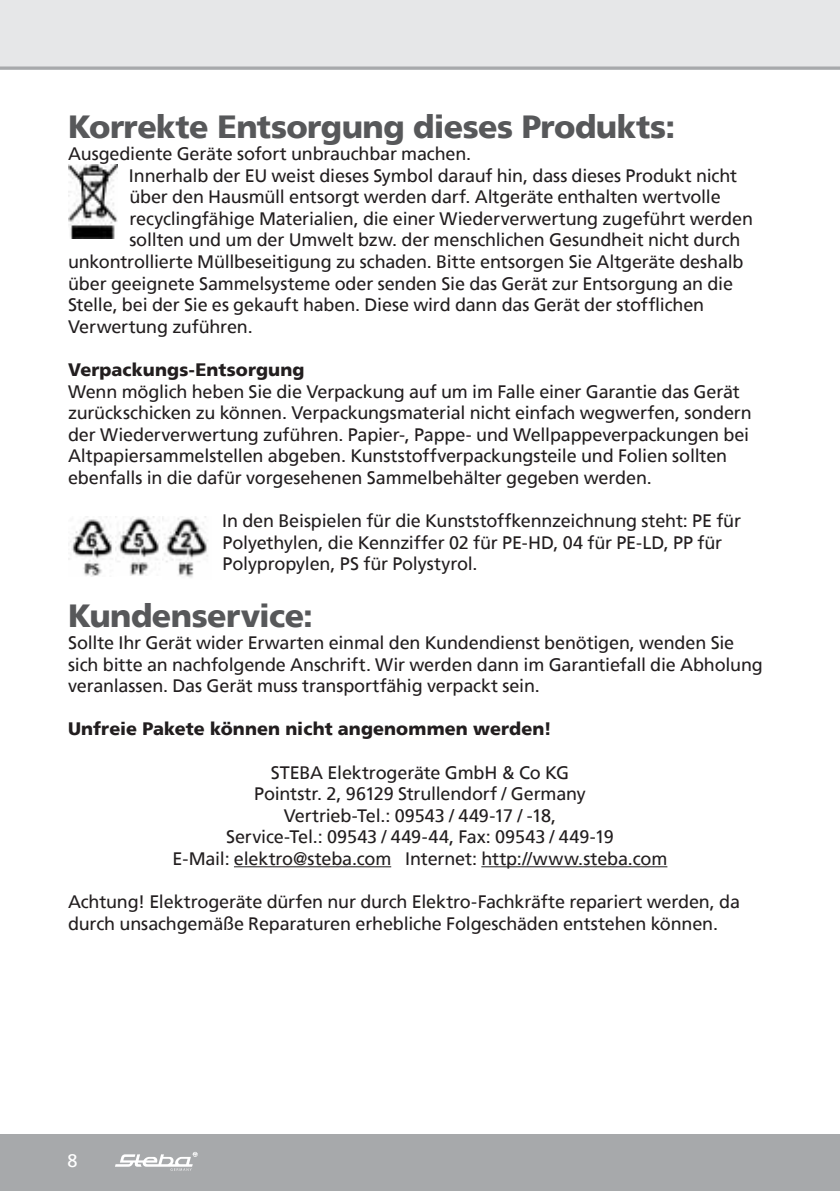
<style>
.page{position:relative;width:840px;height:1191px;background:#fff}
.page>*{position:absolute;margin:0;border:0;box-sizing:border-box;transform-origin:0 0}
.t1{font:900 32px "Frutiger";letter-spacing:-.02em;color:#57585a}
.t2{font:18px/21.6px "Frutiger";letter-spacing:-.01em;color:#221e1f}
.t3{font:900 18px "Frutiger";letter-spacing:.005em;color:#221e1f}
.t4{font:18px "Frutiger";color:#fff}
</style>
<div class="page">
<div style="left:0;top:0;width:839px;height:68px;background:#e6e7e8"></div>
<div style="left:0;top:1134px;width:839px;height:57px;background:#a7a9ab"></div>
<svg style="left:115px;top:1152px;width:82px;height:18px"></svg>
<svg style="left:0;top:66px;width:839px;height:4px;background:#b2b4b6"></svg>
<hr style="left:234px;top:866px;width:157px;height:1px;background:#221e1f">
<hr style="left:481px;top:866px;width:186px;height:1px;background:#221e1f">
<img style="left:68px;top:165px;width:50px;height:73px">
<img style="left:68px;top:516px;width:44px;height:61px">
<img style="left:115px;top:516px;width:48px;height:59px">
<img style="left:163px;top:516px;width:45px;height:62px">
<h1 class="t1" style="left:68px;top:113px;width:608px">Korrekte Entsorgung dieses Produkts:</h1>
<p class="t2" style="left:68px;top:144px;width:404px">Ausgediente Geräte sofort unbrauchbar machen.</p>
<p class="t2" style="left:129px;top:166px;width:609px">Innerhalb der EU weist dieses Symbol darauf hin, dass dieses Produkt nicht</p>
<p class="t2" style="left:129px;top:187px;width:592px">über den Hausmüll entsorgt werden darf. Altgeräte enthalten wertvolle</p>
<p class="t2" style="left:129px;top:209px;width:625px">recyclingfähige Materialien, die einer Wiederverwertung zugeführt werden</p>
<p class="t2" style="left:129px;top:231px;width:612px">sollten und um der Umwelt bzw. der menschlichen Gesundheit nicht durch</p>
<p class="t2" style="left:68px;top:252px;width:676px">unkontrollierte Müllbeseitigung zu schaden. Bitte entsorgen Sie Altgeräte deshalb</p>
<p class="t2" style="left:68px;top:274px;width:666px">über geeignete Sammelsysteme oder senden Sie das Gerät zur Entsorgung an die</p>
<p class="t2" style="left:68px;top:295px;width:637px">Stelle, bei der Sie es gekauft haben. Diese wird dann das Gerät der stofflichen</p>
<p class="t2" style="left:68px;top:317px;width:186px">Verwertung zuführen.</p>
<p class="t3" style="left:68px;top:362px;width:238px">Verpackungs-Entsorgung</p>
<p class="t2" style="left:68px;top:382px;width:684px">Wenn möglich heben Sie die Verpackung auf um im Falle einer Garantie das Gerät zurückschicken zu können. Verpackungsmaterial nicht einfach wegwerfen, sondern der Wiederverwertung zuführen. Papier-, Pappe- und Wellpappeverpackungen bei Altpapiersammelstellen abgeben. Kunststoffverpackungsteile und Folien sollten ebenfalls in die dafür vorgesehenen Sammelbehälter gegeben werden.</p>
<p class="t2" style="left:222px;top:511px;width:520px">In den Beispielen für die Kunststoffkennzeichnung steht: PE für<br>Polyethylen, die Kennziffer 02 für PE-HD, 04 für PE-LD, PP für<br>Polypropylen, PS für Polystyrol.</p>
<h1 class="t1" style="left:68px;top:602px;width:246px">Kundenservice:</h1>
<p class="t2" style="left:68px;top:633px;width:695px">Sollte Ihr Gerät wider Erwarten einmal den Kundendienst benötigen, wenden Sie sich bitte an nachfolgende Anschrift. Wir werden dann im Garantiefall die Abholung veranlassen. Das Gerät muss transportfähig verpackt sein.</p>
<p class="t3" style="left:68px;top:721px;width:485px">Unfreie Pakete können nicht angenommen werden!</p>
<p class="t2" style="left:172px;top:763px;width:496px;text-align:center">STEBA Elektrogeräte GmbH &amp; Co KG<br>Pointstr. 2, 96129 Strullendorf / Germany<br>Vertrieb-Tel.: 09543 / 449-17 / -18,<br>Service-Tel.: 09543 / 449-44, Fax: 09543 / 449-19<br>E-Mail: elektro@steba.com Internet: http://www.steba.com</p>
<p class="t2" style="left:68px;top:892px;width:673px">Achtung! Elektrogeräte dürfen nur durch Elektro-Fachkräfte repariert werden, da durch unsachgemäße Reparaturen erhebliche Folgeschäden entstehen können.</p>
<p class="t4" style="left:67px;top:1153px;width:12px">8</p>
</div>
